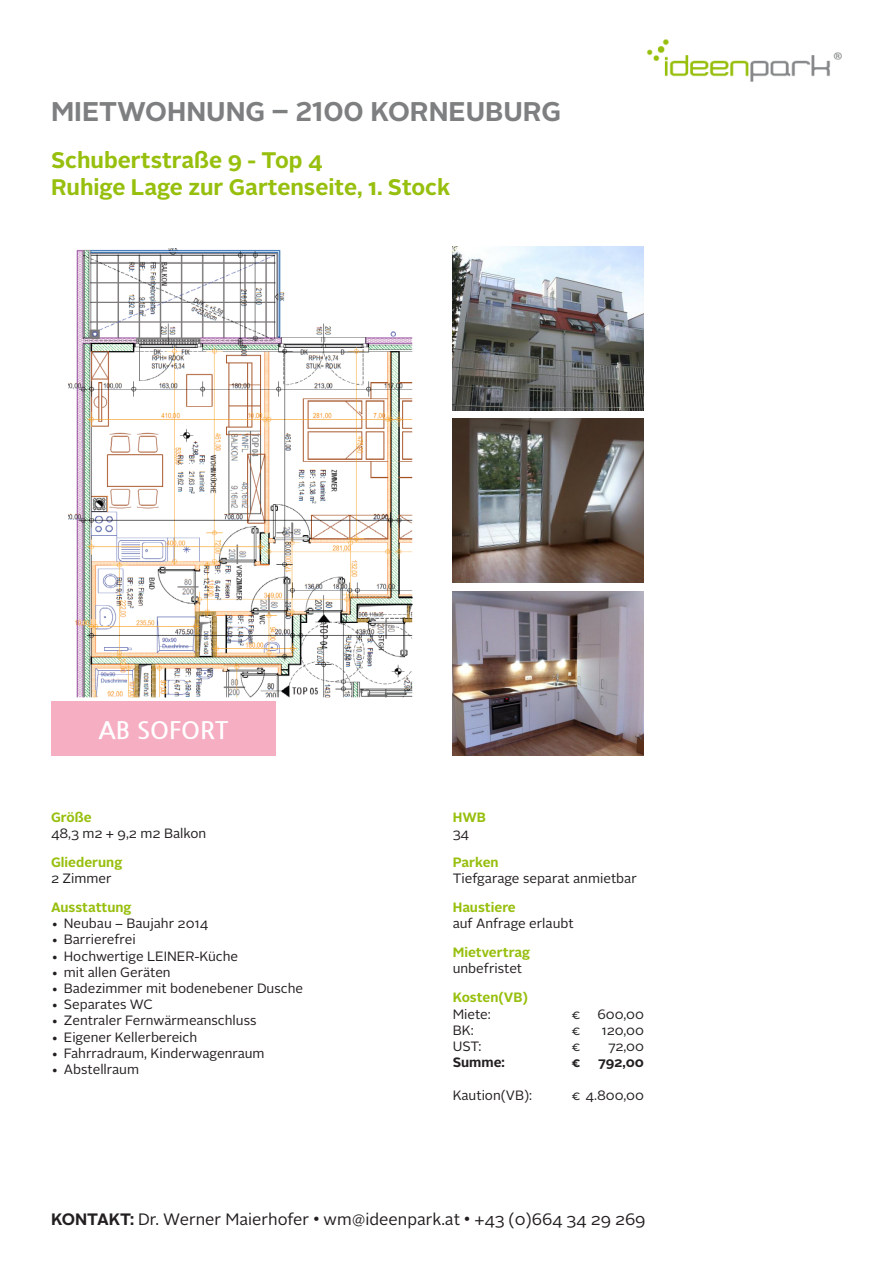
<style>
.page{position:relative;width:893px;height:1263px;background:#fff}
.page>*{position:absolute;margin:0;border:0;box-sizing:border-box;transform-origin:0 0}
.HL_1{font:700 27px "Alright Sans";color:#7d7f80}
.t1{font:700 24px "Nanum Gothic";color:#fff}
.Adresse{font:700 22.5px "Alright Sans";color:#97bf0d}
.Kontakt{font:16.5px "Alright Sans";color:#231f20}
.Fließtext{font:13.5px "Alright Sans";color:#231f20}
.HL_2{font:700 13.5px "Alright Sans";color:#97bf0d}
.Fließtext-2{font:700 13.5px "Alright Sans";color:#231f20}
.s1{font-weight:700}
.s2{font-family:"Helvetica Neue CE";font-size:12px}
</style>
<div class="page">
<img style="left:647px;top:39px;width:195px;height:42px">
<img style="left:69px;top:248px;width:344px;height:450px">
<img style="left:453px;top:418px;width:190px;height:164px">
<img style="left:453px;top:247px;width:190px;height:164px">
<img style="left:453px;top:591px;width:190px;height:164px">
<div style="left:51px;top:701px;width:224px;height:54px;background:#f6aac0"></div>
<p class="HL_1" style="left:51px;top:93px;width:512px">MIETWOHNUNG – 2100 KORNEUBURG</p>
<p class="Adresse" style="left:51px;top:144px;width:273px">Schubertstraße 9 - Top 4</p>
<p class="Adresse" style="left:51px;top:171px;width:401px">Ruhige Lage zur Gartenseite, 1. Stock</p>
<p class="t1" style="left:98px;top:719px;width:131px">AB SOFORT</p>
<p class="HL_2" style="left:51px;top:807px;width:42px">Größe</p>
<p class="Fließtext" style="left:51px;top:824px;width:157px">48,3 m2 + 9,2 m2 Balkon</p>
<p class="HL_2" style="left:51px;top:853px;width:73px">Gliederung</p>
<p class="Fließtext" style="left:51px;top:869px;width:62px">2 Zimmer</p>
<p class="HL_2" style="left:51px;top:898px;width:82px">Ausstattung</p>
<p class="Fließtext" style="left:51px;top:914px;width:159px">• Neubau – Baujahr 2014</p>
<p class="Fließtext" style="left:51px;top:931px;width:86px">• Barrierefrei</p>
<p class="Fließtext" style="left:51px;top:947px;width:189px">• Hochwertige LEINER-Küche</p>
<p class="Fließtext" style="left:51px;top:963px;width:121px">• mit allen Geräten</p>
<p class="Fließtext" style="left:51px;top:979px;width:254px">• Badezimmer mit bodenebener Dusche</p>
<p class="Fließtext" style="left:51px;top:995px;width:104px">• Separates WC</p>
<p class="Fließtext" style="left:51px;top:1012px;width:207px">• Zentraler Fernwärmeanschluss</p>
<p class="Fließtext" style="left:51px;top:1028px;width:148px">• Eigener Kellerbereich</p>
<p class="Fließtext" style="left:51px;top:1044px;width:215px">• Fahrradraum, Kinderwagenraum</p>
<p class="Fließtext" style="left:51px;top:1060px;width:90px">• Abstellraum</p>
<p class="HL_2" style="left:453px;top:807px;width:35px">HWB</p>
<p class="Fließtext" style="left:453px;top:824px;width:18px">34</p>
<p class="HL_2" style="left:453px;top:853px;width:47px">Parken</p>
<p class="Fließtext" style="left:453px;top:869px;width:186px">Tiefgarage separat anmietbar</p>
<p class="HL_2" style="left:453px;top:898px;width:65px">Haustiere</p>
<p class="Fließtext" style="left:453px;top:914px;width:122px">auf Anfrage erlaubt</p>
<p class="HL_2" style="left:453px;top:943px;width:79px">Mietvertrag</p>
<p class="Fließtext" style="left:453px;top:959px;width:71px">unbefristet</p>
<p class="HL_2" style="left:453px;top:988px;width:77px">Kosten(VB)</p>
<p class="Fließtext" style="left:453px;top:1005px;width:40px">Miete:</p>
<p class="Fließtext" style="left:572px;top:1005px;width:10px">€</p>
<p class="Fließtext" style="left:597px;top:1005px;width:48px">600,00</p>
<p class="Fließtext" style="left:453px;top:1021px;width:23px">BK:</p>
<p class="Fließtext" style="left:572px;top:1021px;width:10px">€</p>
<p class="Fließtext" style="left:601px;top:1021px;width:44px">120,00</p>
<p class="Fließtext" style="left:453px;top:1037px;width:30px">UST:</p>
<p class="Fließtext" style="left:572px;top:1037px;width:10px">€</p>
<p class="Fließtext" style="left:608px;top:1037px;width:38px">72,00</p>
<p class="Fließtext-2" style="left:453px;top:1053px;width:54px">Summe:</p>
<p class="Fließtext-2" style="left:572px;top:1053px;width:10px">€</p>
<p class="Fließtext-2" style="left:598px;top:1053px;width:47px">792,00</p>
<p class="Fließtext" style="left:453px;top:1086px;width:81px">Kaution(VB):</p>
<p class="Fließtext" style="left:572px;top:1086px;width:74px">€ 4.800,00</p>
<p class="Kontakt" style="left:51px;top:1208px;width:596px"><span class="s1">KONTAKT:</span> Dr. Werner Maierhofer <span class="s2">•</span> wm@ideenpark.at <span class="s2">•</span> +43 (0)664 34 29 269</p>
</div>
